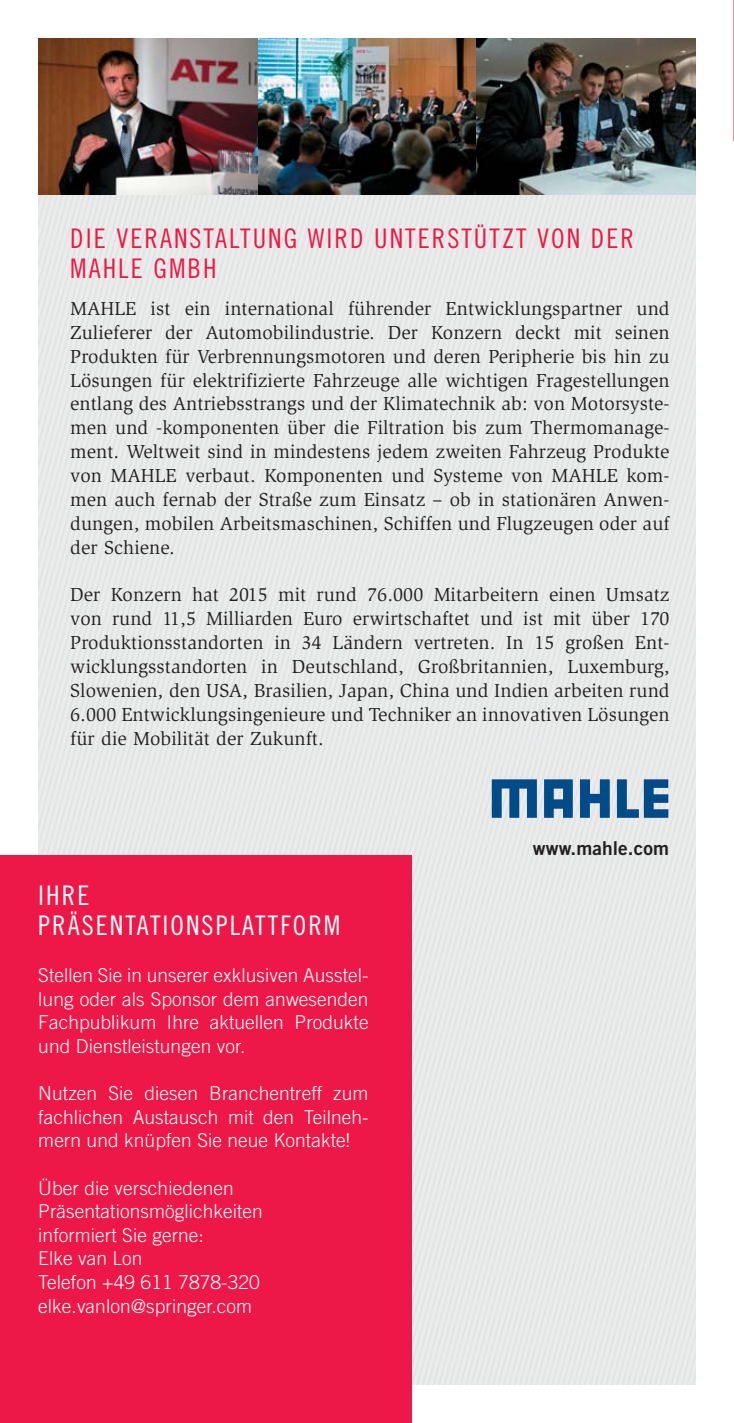
<style>
.page{position:relative;width:734px;height:1423px;background:#fff}
.page>*{position:absolute;margin:0;border:0;box-sizing:border-box;transform-origin:0 0}
.t1{font:27px/29.5px "Trade Gothic LT Std Cn 18";letter-spacing:.075em;color:#ed1847}
.t2{font:27px/29.2px "Trade Gothic LT Std Cn 18";letter-spacing:.075em;color:#fff}
.t3{font:19.35px/23.8px "Slimbach Std";letter-spacing:.005em;color:#231f20;text-align:justify}
.t4{font:300 19.12px/23.6px "Trade Gothic LT Std";letter-spacing:.005em;color:#fff;text-align:justify}
.t5{font:19.12px "Trade Gothic LT Std Bd 2";letter-spacing:.005em;color:#231f20}
</style>
<div class="page">
<div style="left:38px;top:194px;width:657px;height:1190px;background:#e9eaea"></div>
<div style="left:0;top:855px;width:411px;height:567px;background:#ed1847"></div>
<svg style="left:544px;top:779px;width:28px;height:38px"></svg>
<svg style="left:616px;top:779px;width:52px;height:38px;background:#5b89ae"></svg>
<svg style="left:580px;top:779px;width:29px;height:38px"></svg>
<svg style="left:491px;top:779px;width:46px;height:38px;background:#4076a2"></svg>
<img style="left:38px;top:38px;width:657px;height:156px">
<h1 class="t1" style="left:70px;top:227px;width:565px">DIE VERANSTALTUNG WIRD UNTERSTÜTZT VON DER<br>MAHLE GMBH</h1>
<p class="t3" style="left:70px;top:298px;width:601px">MAHLE ist ein international führender Entwicklungspartner und Zulieferer der Automobilindustrie. Der Konzern deckt mit seinen Produkten für Verbrennungsmotoren und deren Peripherie bis hin zu Lösungen für elektrifizierte Fahrzeuge alle wichtigen Fragestellungen entlang des Antriebsstrangs und der Klimatechnik ab: von Motorsyste&shy;men und -komponenten über die Filtration bis zum Thermomanage&shy;ment. Weltweit sind in mindestens jedem zweiten Fahrzeug Produkte von MAHLE verbaut. Komponenten und Systeme von MAHLE kom&shy;men auch fernab der Straße zum Einsatz – ob in stationären Anwen&shy;dungen, mobilen Arbeitsmaschinen, Schiffen und Flugzeugen oder auf der Schiene.</p>
<p class="t3" style="left:70px;top:585px;width:601px">Der Konzern hat 2015 mit rund 76.000 Mitarbeitern einen Umsatz von rund 11,5 Milliarden Euro erwirtschaftet und ist mit über 170<br>Produktionsstandorten in 34 Ländern vertreten. In 15 großen Ent&shy;wicklungsstandorten in Deutschland, Großbritannien, Luxemburg, Slowenien, den USA, Brasilien, Japan, China und Indien arbeiten rund 6.000 Entwicklungsingenieure und Techniker an innovativen Lösungen für die Mobilität der Zukunft.</p>
<h1 class="t2" style="left:38px;top:884px;width:303px">IHRE<br>PRÄSENTATIONSPLATTFORM</h1>
<p class="t4" style="left:38px;top:965px;width:332px">Stellen Sie in unserer exklusiven Ausstel&shy;lung oder als Sponsor dem anwesenden Fachpublikum Ihre aktuellen Produkte und Dienstleistungen vor.</p>
<p class="t4" style="left:38px;top:1083px;width:332px">Nutzen Sie diesen Branchentreff zum fachlichen Austausch mit den Teilneh&shy;mern und knüpfen Sie neue Kontakte!</p>
<p class="t4" style="left:38px;top:1178px;width:226px;text-align:left">Über die verschiedenen<br>Präsentationsmöglichkeiten informiert Sie gerne:<br>Elke van Lon<br>Telefon +49 611 7878-320 elke.vanlon@springer.com</p>
<p class="t5" style="left:533px;top:840px;width:138px">www.mahle.com</p>
</div>
